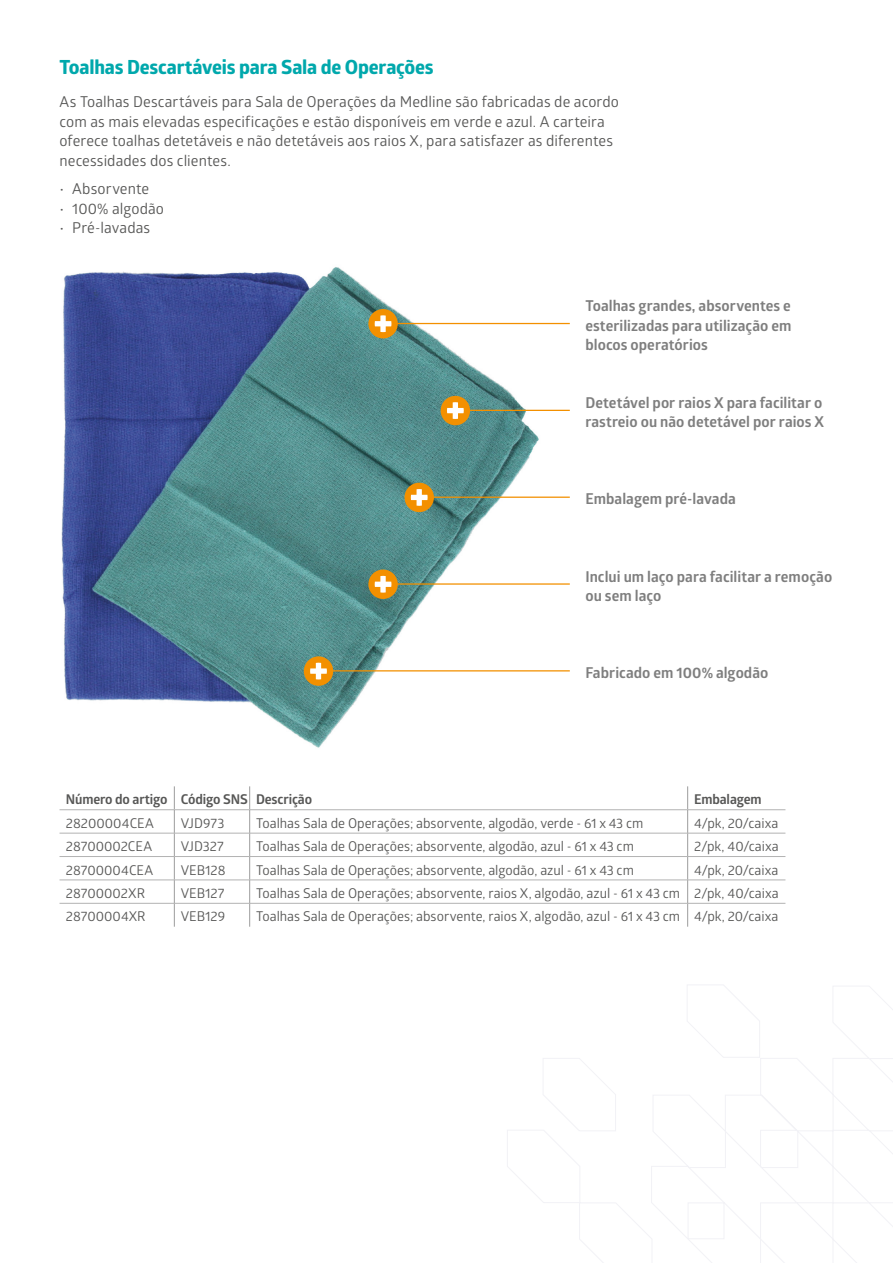
<style>
.page{position:relative;width:893px;height:1263px;background:#fff}
.page>*{position:absolute;margin:0;border:0;box-sizing:border-box;transform-origin:0 0}
.MEDLINE_-_A_Head{font:700 19.5px "Globerx";letter-spacing:-.01em;color:#00a8ac}
.MEDLINE_-_Body_-_bullet{font:15px/19.5px "Glober";letter-spacing:.005em;color:#575756}
.t1{font:700 15px/19.5px "Glober";letter-spacing:.005em;color:#7e7e7e;text-align:justify}
.MEDLINE_-_Line_Listing{font:13.5px "Glober";color:#575756}
.MEDLINE_-_Line_Listing_Headers{font:700 13.5px "Glober";letter-spacing:-.01em;color:#575756}
</style>
<div class="page">
<hr style="left:60px;top:809px;width:114px;height:1px;background:#b2b2b2">
<hr style="left:174px;top:809px;width:76px;height:1px;background:#b2b2b2">
<hr style="left:250px;top:809px;width:438px;height:1px;background:#b2b2b2">
<hr style="left:688px;top:809px;width:97px;height:1px;background:#b2b2b2">
<hr style="left:60px;top:833px;width:114px;height:1px;background:#b2b2b2">
<hr style="left:174px;top:833px;width:76px;height:1px;background:#b2b2b2">
<hr style="left:250px;top:833px;width:438px;height:1px;background:#b2b2b2">
<hr style="left:688px;top:833px;width:97px;height:1px;background:#b2b2b2">
<hr style="left:60px;top:856px;width:114px;height:1px;background:#b2b2b2">
<hr style="left:174px;top:856px;width:76px;height:1px;background:#b2b2b2">
<hr style="left:250px;top:856px;width:438px;height:1px;background:#b2b2b2">
<hr style="left:688px;top:856px;width:97px;height:1px;background:#b2b2b2">
<hr style="left:60px;top:880px;width:114px;height:1px;background:#b2b2b2">
<hr style="left:174px;top:880px;width:76px;height:1px;background:#b2b2b2">
<hr style="left:250px;top:880px;width:438px;height:1px;background:#b2b2b2">
<hr style="left:688px;top:880px;width:97px;height:1px;background:#b2b2b2">
<hr style="left:60px;top:903px;width:114px;height:1px;background:#b2b2b2">
<hr style="left:174px;top:903px;width:76px;height:1px;background:#b2b2b2">
<hr style="left:250px;top:903px;width:438px;height:1px;background:#b2b2b2">
<hr style="left:688px;top:903px;width:97px;height:1px;background:#b2b2b2">
<svg style="left:174px;top:786px;width:1px;height:141px"></svg>
<svg style="left:249px;top:786px;width:1px;height:141px"></svg>
<svg style="left:687px;top:786px;width:1px;height:141px"></svg>
<img style="left:61px;top:267px;width:509px;height:481px">
<hr style="left:383px;top:323px;width:187px;height:1px;background:#f39000">
<div style="left:368px;top:309px;width:30px;height:29px;background:#f39000;border-radius:50%"></div>
<svg style="left:375px;top:315px;width:16px;height:17px"></svg>
<hr style="left:419px;top:496px;width:151px;height:2px;background:#f39000">
<div style="left:404px;top:483px;width:30px;height:29px;background:#f39000;border-radius:50%"></div>
<svg style="left:411px;top:489px;width:17px;height:17px"></svg>
<hr style="left:383px;top:583px;width:187px;height:2px;background:#f39000">
<div style="left:368px;top:569px;width:30px;height:30px;background:#f39000;border-radius:50%"></div>
<svg style="left:375px;top:576px;width:16px;height:17px"></svg>
<hr style="left:318px;top:670px;width:252px;height:1px;background:#f39000">
<div style="left:304px;top:656px;width:29px;height:30px;background:#f39000;border-radius:50%"></div>
<svg style="left:310px;top:663px;width:17px;height:16px"></svg>
<hr style="left:455px;top:410px;width:115px;height:1px;background:#f39000">
<div style="left:441px;top:396px;width:29px;height:29px;background:#f39000;border-radius:50%"></div>
<svg style="left:447px;top:402px;width:17px;height:17px"></svg>
<svg style="left:507px;top:985px;width:386px;height:278px"></svg>
<p class="MEDLINE_-_A_Head" style="left:60px;top:53px;width:375px">Toalhas Descartáveis para Sala de Operações</p>
<p class="MEDLINE_-_Body_-_bullet" style="left:60px;top:91px;width:561px">As Toalhas Descartáveis para Sala de Operações da Medline são fabricadas de acordo com as mais elevadas especificações e estão disponíveis em verde e azul. A carteira oferece toalhas detetáveis e não detetáveis aos raios X, para satisfazer as diferentes necessidades dos clientes.</p>
<p class="MEDLINE_-_Body_-_bullet" style="left:60px;top:178px;width:91px">• Absorvente</p>
<p class="MEDLINE_-_Body_-_bullet" style="left:60px;top:198px;width:106px">• 100% algodão</p>
<p class="MEDLINE_-_Body_-_bullet" style="left:60px;top:217px;width:92px">• Pré-lavadas</p>
<p class="t1" style="left:585px;top:296px;width:208px">Toalhas grandes, absorventes e esterilizadas para utilização em blocos operatórios</p>
<p class="t1" style="left:585px;top:392px;width:240px">Detetável por raios X para facilitar o rastreio ou não detetável por raios X</p>
<p class="t1" style="left:585px;top:489px;width:152px">Embalagem pré-lavada</p>
<p class="t1" style="left:585px;top:566px;width:248px">Inclui um laço para facilitar a remoção</p>
<p class="t1" style="left:585px;top:586px;width:77px">ou sem laço</p>
<p class="t1" style="left:585px;top:663px;width:185px">Fabricado em 100% algodão</p>
<p class="MEDLINE_-_Line_Listing_Headers" style="left:66px;top:790px;width:103px">Número do artigo</p>
<p class="MEDLINE_-_Line_Listing_Headers" style="left:181px;top:790px;width:69px">Código SNS</p>
<p class="MEDLINE_-_Line_Listing_Headers" style="left:256px;top:790px;width:58px">Descrição</p>
<p class="MEDLINE_-_Line_Listing_Headers" style="left:694px;top:790px;width:69px">Embalagem</p>
<p class="MEDLINE_-_Line_Listing" style="left:66px;top:813px;width:90px">28200004CEA</p>
<p class="MEDLINE_-_Line_Listing" style="left:181px;top:813px;width:45px">VJD973</p>
<p class="MEDLINE_-_Line_Listing" style="left:256px;top:813px;width:389px">Toalhas Sala de Operações; absorvente, algodão, verde - 61 x 43 cm</p>
<p class="MEDLINE_-_Line_Listing" style="left:694px;top:813px;width:86px">4/pk, 20/caixa</p>
<p class="MEDLINE_-_Line_Listing" style="left:66px;top:837px;width:88px">28700002CEA</p>
<p class="MEDLINE_-_Line_Listing" style="left:181px;top:837px;width:44px">VJD327</p>
<p class="MEDLINE_-_Line_Listing" style="left:256px;top:837px;width:379px">Toalhas Sala de Operações; absorvente, algodão, azul - 61 x 43 cm</p>
<p class="MEDLINE_-_Line_Listing" style="left:694px;top:837px;width:86px">2/pk, 40/caixa</p>
<p class="MEDLINE_-_Line_Listing" style="left:66px;top:860px;width:89px">28700004CEA</p>
<p class="MEDLINE_-_Line_Listing" style="left:181px;top:860px;width:46px">VEB128</p>
<p class="MEDLINE_-_Line_Listing" style="left:256px;top:860px;width:379px">Toalhas Sala de Operações; absorvente, algodão, azul - 61 x 43 cm</p>
<p class="MEDLINE_-_Line_Listing" style="left:694px;top:860px;width:86px">4/pk, 20/caixa</p>
<p class="MEDLINE_-_Line_Listing" style="left:66px;top:884px;width:81px">28700002XR</p>
<p class="MEDLINE_-_Line_Listing" style="left:181px;top:884px;width:45px">VEB127</p>
<p class="MEDLINE_-_Line_Listing" style="left:256px;top:884px;width:426px">Toalhas Sala de Operações; absorvente, raios X, algodão, azul - 61 x 43 cm</p>
<p class="MEDLINE_-_Line_Listing" style="left:694px;top:884px;width:86px">2/pk, 40/caixa</p>
<p class="MEDLINE_-_Line_Listing" style="left:66px;top:907px;width:81px">28700004XR</p>
<p class="MEDLINE_-_Line_Listing" style="left:181px;top:907px;width:46px">VEB129</p>
<p class="MEDLINE_-_Line_Listing" style="left:256px;top:907px;width:426px">Toalhas Sala de Operações; absorvente, raios X, algodão, azul - 61 x 43 cm</p>
<p class="MEDLINE_-_Line_Listing" style="left:694px;top:907px;width:86px">4/pk, 20/caixa</p>
</div>
